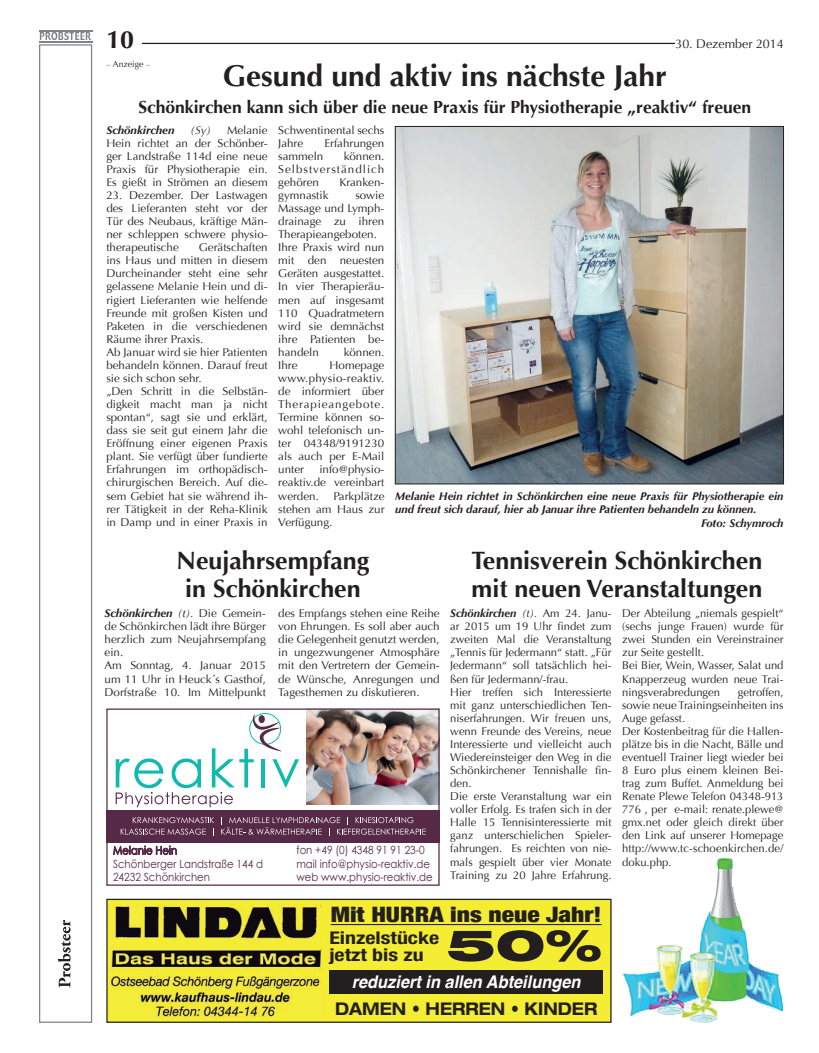
<style>
.page{position:relative;width:819px;height:1053px;background:#fff}
.page>*{position:absolute;margin:0;border:0;box-sizing:border-box;transform-origin:0 0}
.t1{font:900 expanded 43px "Helvetica Neue";color:#231f20;scale:1.2 1}
.t2{font:700 30px "Optima";color:#231f20}
.t3{font:700 25px/27.5px "Optima";color:#231f20;text-align:center}
.t4{font:900 condensed 21.25px "Helvetica Neue";color:#231f20;scale:1.2 1}
.t5{font:700 17.5px "Optima";color:#231f20}
.t6{font:italic 700 17.5px/26.6px "Helvetica";color:#fff;text-align:center;scale:.94 1}
.t7{font:700 condensed 17.5px/17.5px "Helvetica Neue";color:#231f20;scale:1.25 1}
.t8{font:12.5px "Optima";color:#231f20}
.t9{font:11.25px/13px "Optima";color:#231f20}
.t10{font:italic 700 11.25px "Optima";color:#231f20}
.t11{font:11.25px/13.5px "Century Gothic";color:#562947;scale:.9 1}
.t12{font:italic 11.25px "Optima";color:#231f20}
.t13{font:8.75px "Optima";color:#231f20}
.s1{font-weight:700;font-style:italic}
.s2{font-style:italic}
.s3{font-family:"Helvetica Neue";font-style:normal;font-stretch:expanded;color:#231f20}
</style>
<div class="page">
<hr style="left:142px;top:43px;width:567px;height:1px;background:#231f20">
<div style="left:675px;top:36px;width:108px;height:15px;background:#fff"></div>
<div style="left:39px;top:44px;width:53px;height:978px;border:1px solid #808285"></div>
<svg style="left:58px;top:920px;width:13px;height:67px"></svg>
<svg style="left:40px;top:32px;width:51px;height:8px"></svg>
<hr style="left:39px;top:30px;width:53px;height:1px;background:#808285">
<hr style="left:39px;top:41px;width:53px;height:1px;background:#808285">
<div style="left:107px;top:899px;width:504px;height:123px;background:#f4ed33"></div>
<div style="left:106px;top:898px;width:505px;height:124px;border:1px solid #231f20"></div>
<img style="left:110px;top:904px;width:211px;height:113px">
<div style="left:329px;top:970px;width:274px;height:23px;background:#231f20"></div>
<hr style="left:331px;top:923px;width:270px;height:2px;background:#231f20">
<div style="left:249px;top:713px;width:32px;height:31px;border:1px solid #10baac;border-radius:50%"></div>
<svg style="left:116px;top:714px;width:183px;height:93px"></svg>
<div style="left:106px;top:810px;width:333px;height:33px;background:#562947"></div>
<svg style="left:121px;top:817px;width:93px;height:19px"></svg>
<svg style="left:221px;top:817px;width:204px;height:19px"></svg>
<img style="left:307px;top:710px;width:130px;height:94px">
<svg style="left:113px;top:845px;width:64px;height:11px"></svg>
<div style="left:106px;top:708px;width:333px;height:177px;border:1px solid #562947"></div>
<img style="left:397px;top:128px;width:384px;height:354px">
<div style="left:395px;top:126px;width:388px;height:358px;border:1px solid #231f20"></div>
<img style="left:622px;top:857px;width:161px;height:166px">
<h3 class="t3" style="left:106px;top:26px;width:29px">10</h3>
<p class="t8" style="left:675px;top:36px;width:110px">30. Dezember 2014</p>
<p class="t13" style="left:106px;top:59px;width:45px">– Anzeige –</p>
<p class="t2" style="left:223px;top:58px;width:445px">Gesund und aktiv ins nächste Jahr</p>
<p class="t5" style="left:138px;top:96px;width:614px">Schönkirchen kann sich über die neue Praxis für Physiotherapie „reaktiv“ freuen</p>
<p class="t9" style="left:278px;top:123px;width:107px">Schwentinental sechs<br>Jahre</p>
<p class="t9" style="left:106px;top:123px;width:163px;text-align:justify;text-indent:121px">Melanie Hein richtet an der Schönber&shy;ger Landstraße 114d eine neue Praxis für Physiotherapie ein.<br>Es gießt in Strömen an diesem</p>
<p class="t9" style="left:106px;top:189px;width:163px;text-align:justify">23. Dezember. Der Lastwagen des Lieferanten steht vor der Tür des Neubaus, kräftige Män&shy;ner schleppen schwere physio&shy;therapeutische</p>
<p class="t10" style="left:106px;top:123px;width:70px">Schönkirchen</p>
<p class="t12" style="left:190px;top:123px;width:22px">(Sy)</p>
<p class="t9" style="left:324px;top:136px;width:61px">Erfahrungen</p>
<p class="t9" style="left:278px;top:149px;width:107px;text-align:justify;text-indent:65px">können.<br>Selbstverständlich gehören</p>
<p class="t9" style="left:278px;top:149px;width:47px">sammeln</p>
<p class="t9" style="left:339px;top:176px;width:46px">Kranken-</p>
<p class="t9" style="left:278px;top:189px;width:52px">gymnastik</p>
<p class="t9" style="left:278px;top:189px;width:107px;text-indent:77px">sowie<br>Massage und Lymph&shy;drainage zu ihren<br>Therapieangeboten.<br>Ihre Praxis wird nun mit den neuesten<br>Geräten ausgestattet.<br>In vier Therapieräu&shy;men auf insgesamt<br>110 Quadratmetern wird sie demnächst ihre Patienten be&shy;handeln</p>
<p class="t9" style="left:106px;top:241px;width:163px;text-indent:93px">Gerätschaften ins Haus und mitten in diesem<br>Durcheinander steht eine sehr gelassene Melanie Hein und di&shy;rigiert Lieferanten wie helfende<br>Freunde mit großen Kisten und<br>Paketen in die verschiedenen<br>Räume ihrer Praxis.<br>Ab Januar wird sie hier Patienten behandeln können. Darauf freut sie sich schon sehr.<br>„Den Schritt in die Selbstän&shy;digkeit macht man ja nicht spontan“, sagt sie und erklärt, dass sie seit gut einem Jahr die<br>Eröffnung einer eigenen Praxis plant. Sie verfügt über fundierte<br>Erfahrungen im orthopädisch&shy;chirurgischen Bereich. Auf die&shy;sem Gebiet hat sie während ih&shy;rer Tätigkeit in der Reha-Klinik in Damp und in einer Praxis in</p>
<p class="t9" style="left:344px;top:345px;width:42px">können.</p>
<p class="t9" style="left:278px;top:358px;width:21px">Ihre</p>
<p class="t9" style="left:278px;top:358px;width:107px;text-align:justify;text-indent:51px">Homepage www.physio-reaktiv. de informiert über Therapieangebote.<br>Termine können so&shy;wohl telefonisch un&shy;ter 04348/9191230 als auch per E-Mail unter</p>
<p class="t9" style="left:278px;top:463px;width:107px;text-align:justify;text-indent:41px">info@physio&shy;reaktiv.de vereinbart werden.</p>
<p class="t9" style="left:278px;top:489px;width:108px;text-align:justify;text-indent:55px">Parkplätze stehen am Haus zur Verfügung.</p>
<p class="t10" style="left:395px;top:490px;width:390px">Melanie Hein richtet in Schönkirchen eine neue Praxis für Physiotherapie ein</p>
<p class="t10" style="left:395px;top:503px;width:363px">und freut sich darauf, hier ab Januar ihre Patienten behandeln zu können.</p>
<p class="t10" style="left:701px;top:516px;width:84px">Foto: Schymroch</p>
<p class="t3" style="left:177px;top:547px;width:194px">Neujahrsempfang in Schönkirchen</p>
<p class="t9" style="left:278px;top:607px;width:163px;text-align:justify">des Empfangs stehen eine Reihe von Ehrungen. Es soll aber auch die Gelegenheit genutzt werden, in ungezwungener Atmosphäre mit den Vertretern der Gemein&shy;de Wünsche, Anregungen und Tagesthemen zu diskutieren.</p>
<p class="t9" style="left:105px;top:607px;width:163px"><span class="s1">Schönkirchen</span> <span class="s2">(t).</span> Die Gemein&shy;de Schönkirchen lädt ihre Bürger herzlich zum Neujahrsempfang ein.<br>Am Sonntag, 4. Januar 2015 um 11 Uhr in Heuck´s Gasthof,<br>Dorfstraße 10. Im Mittelpunkt</p>
<p class="t11" style="left:113px;top:843px;width:168px">Melanie Hein<br>Schönberger Landstraße 144 d<br>24232 Schönkirchen</p>
<p class="t11" style="left:296px;top:843px;width:153px">fon +49 (0) 4348 91 91 23-0 mail info@physio-reaktiv.de web www.physio-reaktiv.de</p>
<p class="t3" style="left:471px;top:547px;width:292px;text-align:left">Tennisverein Schönkirchen mit neuen Veranstaltungen</p>
<p class="t9" style="left:622px;top:607px;width:163px">Der Abteilung „niemals gespielt“ (sechs junge Frauen) wurde für zwei Stunden ein Vereinstrainer zur Seite gestellt.<br>Bei Bier, Wein, Wasser, Salat und<br>Knapperzeug wurden neue Trai&shy;ningsverabredungen</p>
<p class="t9" style="left:450px;top:607px;width:163px"><span class="s1">Schönkirchen</span> <span class="s2">(t).</span> Am 24. Janu&shy;ar 2015 um 19 Uhr findet zum zweiten Mal die Veranstaltung „Tennis für Jedermann“ statt. „Für<br>Jedermann“ soll tatsächlich hei&shy;ßen für Jedermann/-frau.<br>Hier treffen sich Interessierte mit ganz unterschiedlichen Ten&shy;niserfahrungen. Wir freuen uns, wenn Freunde des Vereins, neue<br>Interessierte und vielleicht auch<br>Wiedereinsteiger den Weg in die<br>Schönkirchener Tennishalle fin&shy;den.<br>Die erste Veranstaltung war ein voller Erfolg. Es trafen sich in der<br>Halle 15 Tennisinteressierte mit ganz unterschielichen Spieler&shy;fahrungen. Es reichten von nie&shy;mals gespielt über vier Monate<br>Training zu 20 Jahre Erfahrung.</p>
<p class="t9" style="left:622px;top:685px;width:163px;text-indent:116px">getroffen, sowie neue Trainingseinheiten ins<br>Auge gefasst.<br>Der Kostenbeitrag für die Hallen&shy;plätze bis in die Nacht, Bälle und eventuell Trainer liegt wieder bei<br>8 Euro plus einem kleinen Bei&shy;trag zum Buffet. Anmeldung bei<br>Renate Plewe Telefon 04348-913<br>776 , per e-mail: renate.plewe@ gmx.net oder gleich direkt über den Link auf unserer Homepage http://www.tc-schoenkirchen.de/ doku.php.</p>
<p class="t4" style="left:331px;top:897px;width:227px">Mit HURRA ins neue Jahr!</p>
<p class="t7" style="left:329px;top:928px;width:89px">Einzelstücke jetzt bis zu</p>
<p class="t6" style="left:335px;top:968px;width:280px">reduziert in allen Abteilungen<br><span class="s3">DAMEN • HERREN • KINDER</span></p>
<p class="t1" style="left:446px;top:917px;width:131px">50%</p>
</div>
